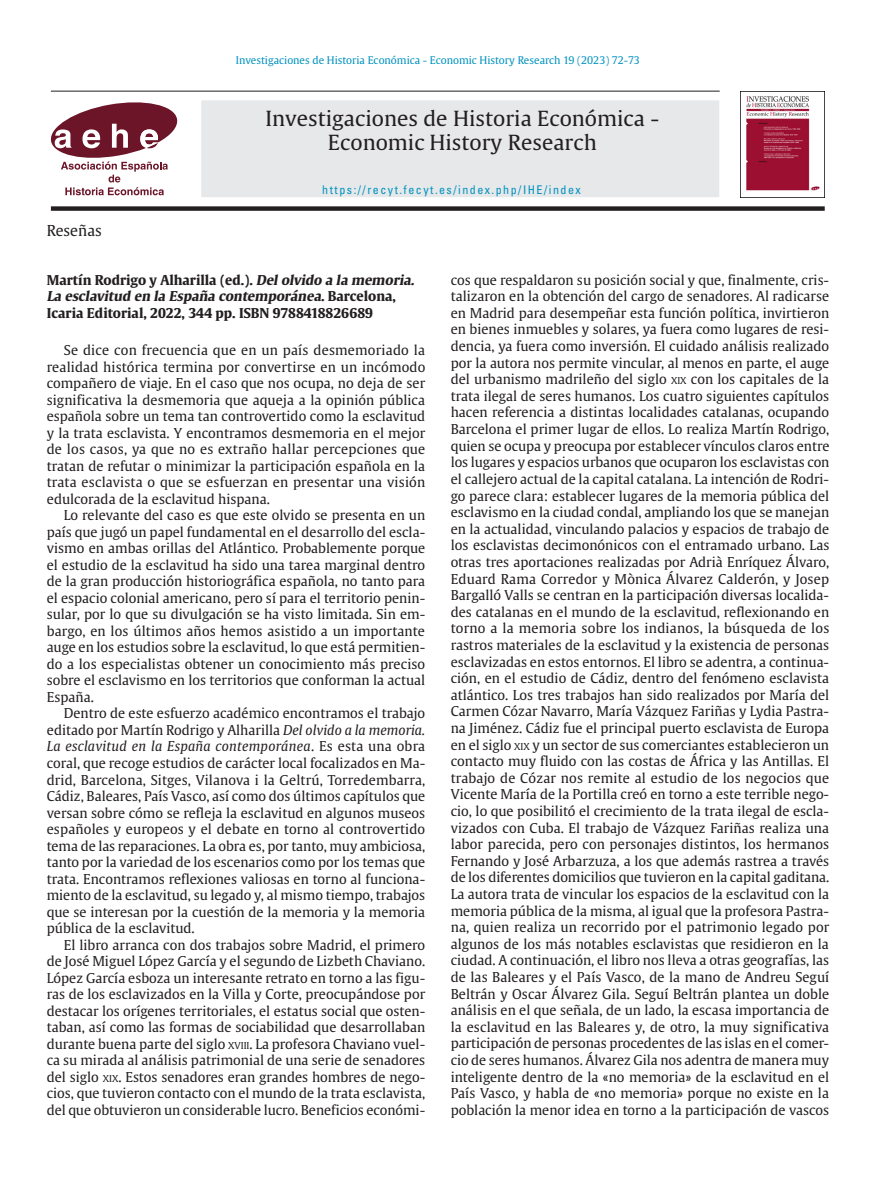
<style>
.page{position:relative;width:893px;height:1191px;background:#fff}
.page>*{position:absolute;margin:0;border:0;box-sizing:border-box;transform-origin:0 0}
.t1{font:20.7px/23.7px "Gulliver RM";color:#231f20;text-align:center}
.t2{font:15px "Gulliver";color:#231f20}
.Texto_general{font:13.5px/16.6px "Gulliver";color:#231f20;text-align:justify}
.Titular{font:700 13.5px/16.5px "Gulliver";color:#231f20}
.t3{font:condensed 12px "Univers";letter-spacing:.125em;color:#0092c0}
.t4{font:10.5px "Gulliver";color:#0092c0}
.s1{font-style:italic}
.s2{font-size:9.45px}
</style>
<div class="page">
<hr style="left:51px;top:91px;width:669px;height:1px;background:#231f20">
<div style="left:201px;top:100px;width:518px;height:97px;background:#e7e8e9"></div>
<svg style="left:51px;top:102px;width:126px;height:93px"></svg>
<img style="left:741px;top:91px;width:84px;height:106px">
<div style="left:51px;top:206px;width:774px;height:5px;background:#231f20"></div>
<p class="t4" style="left:236px;top:53px;width:406px">Investigaciones de Historia Económica - Economic History Research 19 (2023) 72-73</p>
<h1 class="t1" style="left:265px;top:107px;width:395px">Investigaciones de Historia Económica -<br>Economic History Research</h1>
<p class="t2" style="left:47px;top:221px;width:57px">Reseñas</p>
<p class="t3" style="left:322px;top:182px;width:260px">https://recyt.fecyt.es/index.php/IHE/index</p>
<p class="Titular" style="left:47px;top:271px;width:372px">Martín Rodrigo y Alharilla (ed.). <span class="s1">Delolvido a la memoria.<br>La esclavitud en la España contemporánea</span>. B a r c e l o n a ,<br>Icaria Editorial, 2022, 344 pp. ISBN 9788418826689</p>
<p class="Texto_general" style="left:47px;top:342px;width:380px;text-indent:17px">Se dice con frecuencia que en un país desmemoriado la realidad histórica termina por convertirse en un incómodo compañero de viaje. En el caso que nos ocupa, no deja de ser significativa la desmemoria que aqueja a la opinión pública española sobre un tema tan controvertido como la esclavitud y la trata esclavista. Y encontramos desmemoria en el mejor de los casos, ya que no es extraño hallar percepciones que tratan de refutar o minimizar la participación española en la trata esclavista o que se esfuerzan en presentar una visión edulcorada de la esclavitud hispana.</p>
<p class="Texto_general" style="left:47px;top:507px;width:380px;text-indent:17px">Lo relevante del caso es que este olvido se presenta en un país que jugó un papel fundamental en el desarrollo del escla&shy;vismo en ambas orillas del Atlántico. Probablemente porque el estudio de la esclavitud ha sido una tarea marginal dentro de la gran producción historiográfica española, no tanto para el espacio colonial americano, pero sí para el territorio penin&shy;sular, por lo que su divulgación se ha visto limitada. Sin em&shy;bargo, en los últimos años hemos asistido a un importante auge en los estudios sobre la esclavitud, lo que está permitien&shy;do a los especialistas obtener un conocimiento más preciso sobre el esclavismo en los territorios que conforman la actual España.</p>
<p class="Texto_general" style="left:47px;top:705px;width:380px;text-indent:17px">Dentro de este esfuerzo académico encontramos el trabajo editado por Martín Rodrigo y Alharilla <span class="s1">Del olvido a la memoria.<br>La esclavitud en la España contemporánea</span>. Es esta una obra coral, que recoge estudios de carácter local focalizados en Ma&shy;drid, Barcelona, Sitges, Vilanova i la Geltrú, Torredembarra, Cádiz, Baleares, País Vasco, así como dos últimos capítulos que versan sobre cómo se refleja la esclavitud en algunos museos españoles y europeos y el debate en torno al controvertido tema de las reparaciones. La obra es, por tanto, muy ambiciosa, tanto por la variedad de los escenarios como por los temas que trata. Encontramos reflexiones valiosas en torno al funciona&shy;miento de la esclavitud, su legado y, al mismo tiempo, trabajos que se interesan por la cuestión de la memoria y la memoria pública de la esclavitud.</p>
<p class="Texto_general" style="left:47px;top:936px;width:380px;text-indent:17px">El libro arranca con dos trabajos sobre Madrid, el primero de José Miguel López García y el segundo de Lizbeth Chaviano.<br>López García esboza un interesante retrato en torno a las figu&shy;ras de los esclavizados en la Villa y Corte, preocupándose por destacar los orígenes territoriales, el estatus social que osten&shy;taban, así como las formas de sociabilidad que desarrollaban durante buena parte del siglo <span class="s2">XVIII</span>. La profesora Chaviano vuel&shy;ca su mirada al análisis patrimonial de una serie de senadores del siglo <span class="s2">XIX</span>. Estos senadores eran grandes hombres de nego&shy;cios, que tuvieron contacto con el mundo de la trata esclavista, del que obtuvieron un considerable lucro. Beneficios económi-</p>
<p class="Texto_general" style="left:451px;top:271px;width:380px">cos que respaldaron su posición social y que, finalmente, cris&shy;talizaron en la obtención del cargo de senadores. Al radicarse en Madrid para desempeñar esta función política, invirtieron en bienes inmuebles y solares, ya fuera como lugares de resi&shy;dencia, ya fuera como inversión. El cuidado análisis realizado por la autora nos permite vincular, al menos en parte, el auge del urbanismo madrileño del siglo <span class="s2">XIX</span> con los capitales de la trata ilegal de seres humanos. Los cuatro siguientes capítulos hacen referencia a distintas localidades catalanas, ocupando Barcelona el primer lugar de ellos. Lo realiza Martín Rodrigo, quien se ocupa y preocupa por establecer vínculos claros entre los lugares y espacios urbanos que ocuparon los esclavistas con el callejero actual de la capital catalana. La intención de Rodri&shy;go parece clara: establecer lugares de la memoria pública del esclavismo en la ciudad condal, ampliando los que se manejan en la actualidad, vinculando palacios y espacios de trabajo de los esclavistas decimonónicos con el entramado urbano. Las otras tres aportaciones realizadas por Adrià Enríquez Álvaro, Eduard Rama Corredor y Mònica Álvarez Calderón, y Josep Bargalló Valls se centran en la participación diversas localida&shy;des catalanas en el mundo de la esclavitud, reflexionando en torno a la memoria sobre los indianos, la búsqueda de los rastros materiales de la esclavitud y la existencia de personas esclavizadas en estos entornos. El libro se adentra, a continua&shy;ción, en el estudio de Cádiz, dentro del fenómeno esclavista atlántico. Los tres trabajos han sido realizados por María del Carmen Cózar Navarro, María Vázquez Fariñas y Lydia Pastra&shy;na Jiménez. Cádiz fue el principal puerto esclavista de Europa en el siglo <span class="s2">XIX</span> y un sector de sus comerciantes establecieron un contacto muy fluido con las costas de África y las Antillas. El trabajo de Cózar nos remite al estudio de los negocios que Vicente María de la Portilla creó en torno a este terrible nego&shy;cio, lo que posibilitó el crecimiento de la trata ilegal de escla&shy;vizados con Cuba. El trabajo de Vázquez Fariñas realiza una labor parecida, pero con personajes distintos, los hermanos Fernando y José Arbarzuza, a los que además rastrea a través de los diferentes domicilios que tuvieron en la capital gaditana.<br>La autora trata de vincular los espacios de la esclavitud con la memoria pública de la misma, al igual que la profesora Pastra&shy;na, quien realiza un recorrido por el patrimonio legado por algunos de los más notables esclavistas que residieron en la ciudad. A continuación, el libro nos lleva a otras geografías, las de las Baleares y el País Vasco, de la mano de Andreu Seguí Beltrán y Oscar Álvarez Gila. Seguí Beltrán plantea un doble análisis en el que señala, de un lado, la escasa importancia de la esclavitud en las Baleares y, de otro, la muy significativa participación de personas procedentes de las islas en el comer&shy;cio de seres humanos. Álvarez Gila nos adentra de manera muy inteligente dentro de la «no memoria» de la esclavitud en el País Vasco, y habla de «no memoria» porque no existe en la población la menor idea en torno a la participación de vascos</p>
</div>
